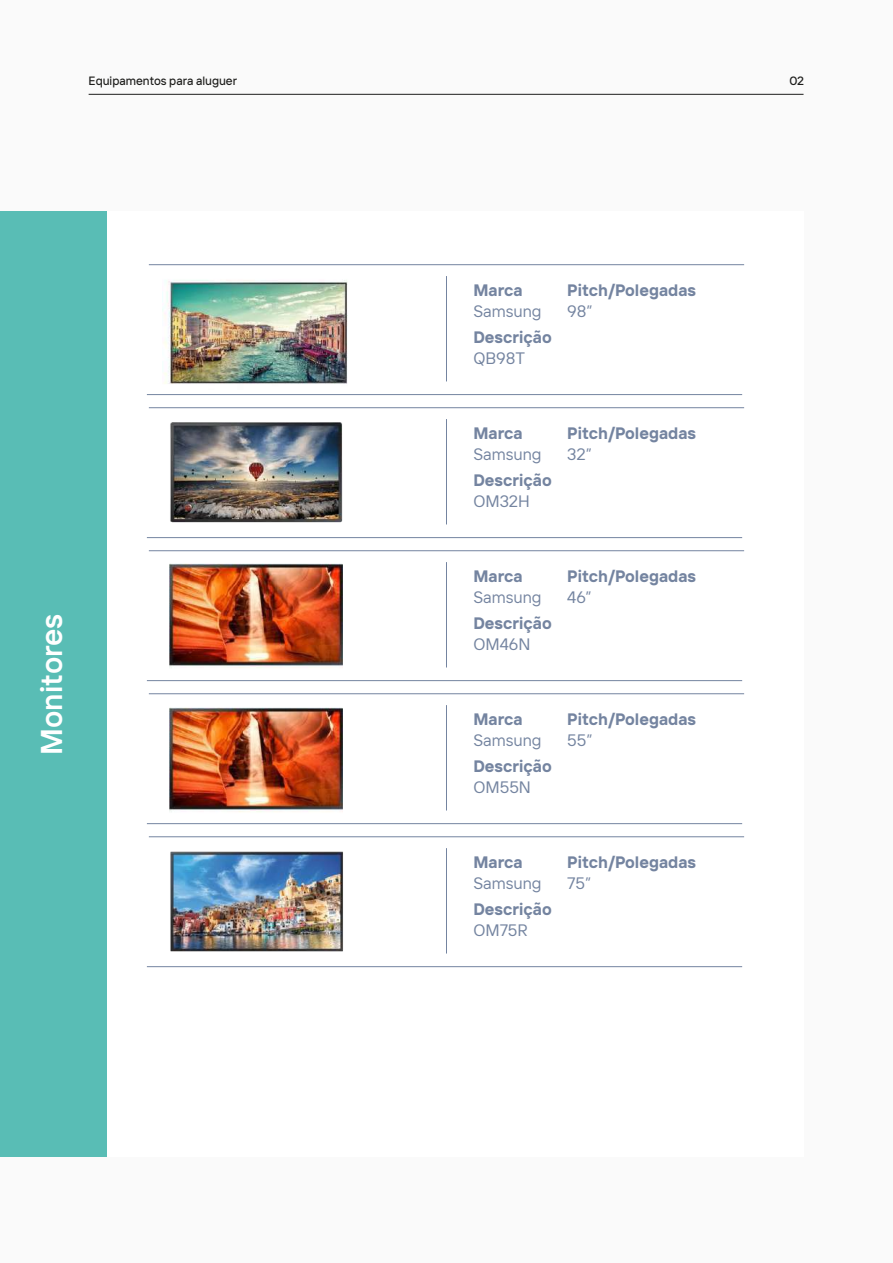
<style>
.page{position:relative;width:893px;height:1263px;background:#fafafa}
.page>*{position:absolute;margin:0;border:0;box-sizing:border-box;transform-origin:0 0}
.t1{font:600 30px "TT Interfaces";color:#fff}
.t2{font:700 16.5px "TT Interfaces";color:#7484a0}
.t3{font:16.5px "TT Interfaces";color:#7484a0}
.t4{font:500 12px "TT Interfaces";color:#1d1d1b}
</style>
<div class="page">
<div style="left:106px;top:211px;width:697px;height:946px;background:#fff"></div>
<div style="left:0;top:211px;width:106px;height:946px;background:#59bdb5"></div>
<hr style="left:89px;top:94px;width:714px;height:1px;background:#1d1d1b">
<hr style="left:147px;top:394px;width:595px;height:1px;background:#7484a0">
<hr style="left:149px;top:264px;width:595px;height:1px;background:#7484a0">
<hr style="left:446px;top:276px;width:1px;height:105px;background:#7484a0">
<hr style="left:147px;top:537px;width:595px;height:1px;background:#7484a0">
<hr style="left:149px;top:407px;width:595px;height:1px;background:#7484a0">
<img style="left:170px;top:422px;width:173px;height:101px">
<hr style="left:446px;top:419px;width:1px;height:105px;background:#7484a0">
<hr style="left:147px;top:680px;width:595px;height:1px;background:#7484a0">
<hr style="left:149px;top:550px;width:595px;height:1px;background:#7484a0">
<img style="left:170px;top:563px;width:173px;height:105px">
<hr style="left:446px;top:562px;width:1px;height:105px;background:#7484a0">
<hr style="left:147px;top:823px;width:595px;height:1px;background:#7484a0">
<hr style="left:149px;top:693px;width:595px;height:1px;background:#7484a0">
<hr style="left:446px;top:705px;width:1px;height:105px;background:#7484a0">
<hr style="left:147px;top:966px;width:595px;height:1px;background:#7484a0">
<hr style="left:149px;top:836px;width:595px;height:1px;background:#7484a0">
<img style="left:170px;top:851px;width:173px;height:101px">
<hr style="left:446px;top:848px;width:1px;height:105px;background:#7484a0">
<img style="left:163px;top:280px;width:185px;height:104px">
<img style="left:170px;top:707px;width:173px;height:105px">
<p class="t4" style="left:89px;top:73px;width:150px">Equipamentos para aluguer</p>
<p class="t4" style="left:789px;top:73px;width:16px">02</p>
<h1 class="t1" style="left:31px;top:755px;width:143px;rotate:-90deg">Monitores</h1>
<p class="t2" style="left:473px;top:279px;width:51px">Marca</p>
<p class="t3" style="left:473px;top:300px;width:70px">Samsung</p>
<p class="t2" style="left:473px;top:326px;width:80px">Descrição</p>
<p class="t3" style="left:473px;top:347px;width:53px">QB98T</p>
<p class="t2" style="left:567px;top:279px;width:130px">Pitch/Polegadas</p>
<p class="t3" style="left:567px;top:300px;width:27px">98”</p>
<p class="t2" style="left:473px;top:422px;width:51px">Marca</p>
<p class="t3" style="left:473px;top:443px;width:70px">Samsung</p>
<p class="t2" style="left:473px;top:469px;width:80px">Descrição</p>
<p class="t3" style="left:473px;top:490px;width:58px">OM32H</p>
<p class="t2" style="left:567px;top:422px;width:130px">Pitch/Polegadas</p>
<p class="t3" style="left:567px;top:443px;width:26px">32”</p>
<p class="t2" style="left:473px;top:565px;width:51px">Marca</p>
<p class="t3" style="left:473px;top:586px;width:70px">Samsung</p>
<p class="t2" style="left:473px;top:612px;width:80px">Descrição</p>
<p class="t3" style="left:473px;top:633px;width:59px">OM46N</p>
<p class="t2" style="left:567px;top:565px;width:130px">Pitch/Polegadas</p>
<p class="t3" style="left:567px;top:586px;width:25px">46”</p>
<p class="t2" style="left:473px;top:708px;width:51px">Marca</p>
<p class="t3" style="left:473px;top:729px;width:70px">Samsung</p>
<p class="t2" style="left:473px;top:755px;width:80px">Descrição</p>
<p class="t3" style="left:473px;top:776px;width:59px">OM55N</p>
<p class="t2" style="left:567px;top:708px;width:130px">Pitch/Polegadas</p>
<p class="t3" style="left:567px;top:729px;width:26px">55”</p>
<p class="t2" style="left:473px;top:851px;width:51px">Marca</p>
<p class="t3" style="left:473px;top:872px;width:70px">Samsung</p>
<p class="t2" style="left:473px;top:898px;width:80px">Descrição</p>
<p class="t3" style="left:473px;top:919px;width:56px">OM75R</p>
<p class="t2" style="left:567px;top:851px;width:130px">Pitch/Polegadas</p>
<p class="t3" style="left:567px;top:872px;width:25px">75”</p>
</div>
